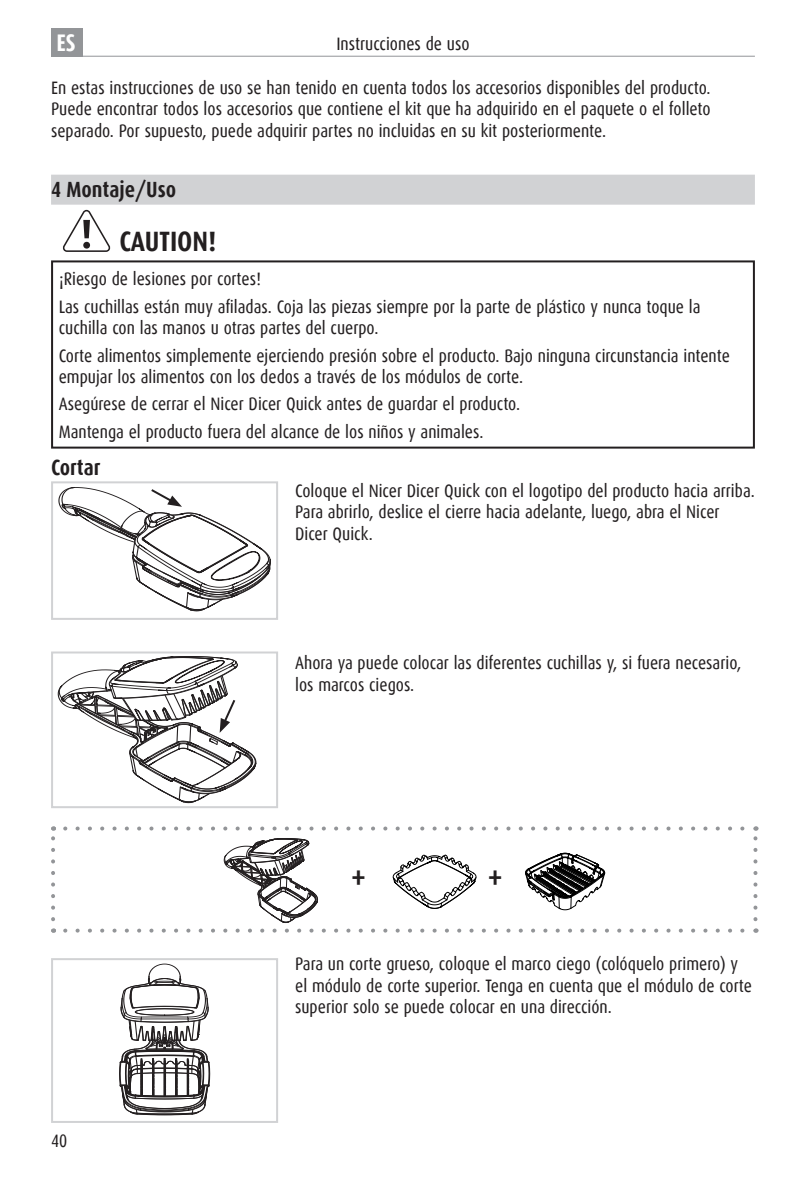
<style>
.page{position:relative;width:806px;height:1191px;background:#fff}
.page>*{position:absolute;margin:0;border:0;box-sizing:border-box;transform-origin:0 0}
.t1{font:700 33.8px "Dax Condensed";color:#231f20}
.t2{font:700 28px "Dax Condensed";color:#231f20}
.t3{font:700 24px "Dax Condensed";color:#fff}
.t4{font:700 22px "Dax Condensed";color:#231f20}
.t5{font:18px/21.6px "Dax Condensed";color:#231f20}
</style>
<div class="page">
<div style="left:51px;top:481px;width:227px;height:139px;border:2px solid #d1d2d4"></div>
<svg style="left:59px;top:487px;width:212px;height:124px"></svg>
<div style="left:51px;top:651px;width:227px;height:157px;border:2px solid #d1d2d4"></div>
<svg style="left:58px;top:656px;width:198px;height:147px"></svg>
<svg style="left:119px;top:963px;width:91px;height:152px"></svg>
<div style="left:51px;top:958px;width:227px;height:165px;border:2px solid #d1d2d4"></div>
<hr style="left:51px;top:56px;width:703px;height:1px;background:#939598">
<div style="left:51px;top:28px;width:31px;height:29px;background:#939598"></div>
<div style="left:51px;top:175px;width:703px;height:30px;background:#d1d2d4"></div>
<svg style="left:63px;top:209px;width:48px;height:43px"></svg>
<div style="left:51px;top:260px;width:703px;height:188px;border:2px solid #231f20"></div>
<svg style="left:51px;top:919px;width:4px;height:11px"></svg>
<svg style="left:54px;top:928px;width:701px;height:4px"></svg>
<svg style="left:51px;top:826px;width:4px;height:93px"></svg>
<svg style="left:65px;top:826px;width:692px;height:96px"></svg>
<svg style="left:65px;top:928px;width:684px;height:4px"></svg>
<h3 class="t3" style="left:56px;top:29px;width:21px">ES</h3>
<p class="t5" style="left:336px;top:33px;width:134px">Instrucciones de uso</p>
<p class="t5" style="left:51px;top:77px;width:660px;text-align:justify">En estas instrucciones de uso se han tenido en cuenta todos los accesorios disponibles del producto.<br>Puede encontrar todos los accesorios que contiene el kit que ha adquirido en el paquete o el folleto separado. Por supuesto, puede adquirir partes no incluidas en su kit posteriormente.</p>
<p class="t4" style="left:51px;top:177px;width:127px">4 Montaje/Uso</p>
<h2 class="t2" style="left:119px;top:225px;width:98px">CAUTION!</h2>
<p class="t5" style="left:59px;top:266px;width:643px;line-height:27.2px">¡Riesgo de lesiones por cortes!<br>Las cuchillas están muy afiladas. Coja las piezas siempre por la parte de plástico y nunca toque la</p>
<p class="t5" style="left:59px;top:315px;width:672px;line-height:27.2px">cuchilla con las manos u otras partes del cuerpo.<br>Corte alimentos simplemente ejerciendo presión sobre el producto. Bajo ninguna circunstancia intente</p>
<p class="t5" style="left:59px;top:363px;width:465px;line-height:27.2px">empujar los alimentos con los dedos a través de los módulos de corte.<br>Asegúrese de cerrar el Nicer Dicer Quick antes de guardar el producto.<br>Mantenga el producto fuera del alcance de los niños y animales.</p>
<p class="t4" style="left:51px;top:455px;width:51px">Cortar</p>
<p class="t5" style="left:51px;top:1129px;width:18px">40</p>
<p class="t5" style="left:295px;top:480px;width:461px">Coloque el Nicer Dicer Quick con el logotipo del producto hacia arriba.<br>Para abrirlo, deslice el cierre hacia adelante, luego, abra el Nicer<br>Dicer Quick.</p>
<p class="t5" style="left:295px;top:652px;width:447px">Ahora ya puede colocar las diferentes cuchillas y, si fuera necesario, los marcos ciegos.</p>
<h1 class="t1" style="left:350px;top:859px;width:17px">+</h1>
<h1 class="t1" style="left:487px;top:859px;width:17px">+</h1>
<p class="t5" style="left:295px;top:953px;width:458px">Para un corte grueso, coloque el marco ciego (colóquelo primero) y el módulo de corte superior. Tenga en cuenta que el módulo de corte superior solo se puede colocar en una dirección.</p>
</div>
